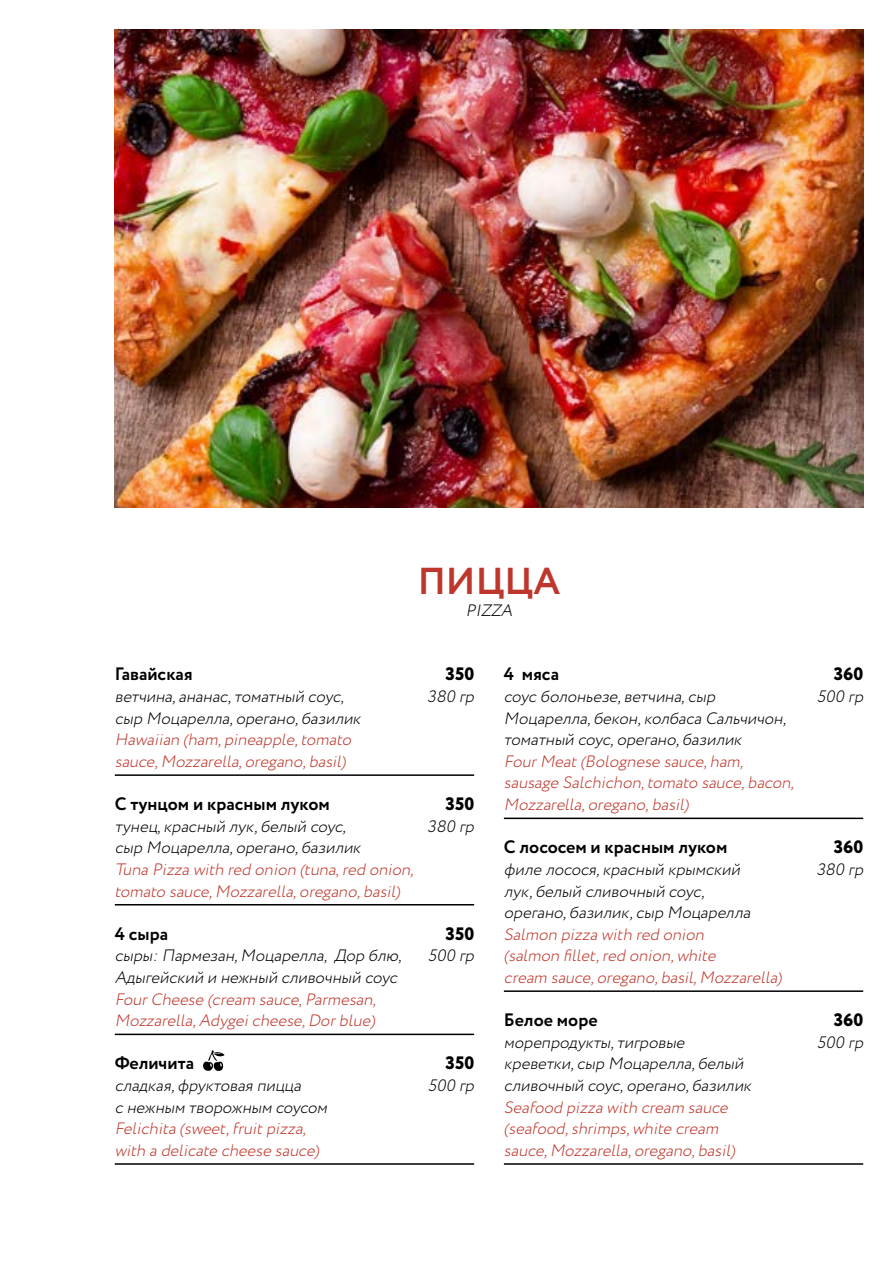
<style>
.page{position:relative;width:893px;height:1263px;background:#fff}
.page>*{position:absolute;margin:0;border:0;box-sizing:border-box;transform-origin:0 0}
.t1{font:700 37.5px "Circe";color:#be372c}
.t2{font:700 18px "Circe";color:#000}
.t3{font:800 18px "Circe";color:#000}
.t4{font:italic 300 16.5px/21.6px "Circe";color:#be372c}
.t5{font:italic 300 16.5px/21.6px "Circe";color:#000}
</style>
<div class="page">
<hr style="left:115px;top:774px;width:359px;height:2px;background:#000">
<hr style="left:115px;top:904px;width:359px;height:1px;background:#000">
<hr style="left:115px;top:1034px;width:359px;height:1px;background:#000">
<hr style="left:115px;top:1163px;width:359px;height:2px;background:#000">
<hr style="left:504px;top:818px;width:359px;height:1px;background:#000">
<hr style="left:504px;top:990px;width:359px;height:2px;background:#000">
<hr style="left:504px;top:1163px;width:359px;height:2px;background:#000">
<svg style="left:203px;top:1050px;width:22px;height:21px"></svg>
<img style="left:115px;top:30px;width:748px;height:478px">
<h1 class="t1" style="left:418px;top:556px;width:144px">ПИЦЦА</h1>
<p class="t5" style="left:466px;top:600px;width:52px">PIZZA</p>
<p class="t2" style="left:115px;top:662px;width:80px">Гавайская</p>
<p class="t5" style="left:115px;top:686px;width:251px">ветчина,ананас,томатный соус, сыр Моцарелла,орегано,базилик</p>
<p class="t4" style="left:115px;top:729px;width:242px">Hawaiian (ham,pineapple,tomato sauce,Mozzarella,oregano,basil)</p>
<p class="t2" style="left:115px;top:792px;width:217px">С тунцом и красным луком</p>
<p class="t5" style="left:115px;top:816px;width:251px">тунец,красный лук,белый соус, сыр Моцарелла,орегано,базилик</p>
<p class="t4" style="left:115px;top:859px;width:304px">Tuna Pizza with red onion (tuna,red onion, tomato sauce,Mozzarella,oregano,basil)</p>
<p class="t2" style="left:115px;top:921px;width:55px">4 сыра</p>
<p class="t5" style="left:115px;top:945px;width:292px">сыры:Пармезан,Моцарелла, Дор блю,<br>Адыгейский и нежный сливочный соус</p>
<p class="t4" style="left:115px;top:988px;width:267px">FourCheese (cream sauce,Parmesan,<br>Mozzarella,Adygeicheese,Dorblue)</p>
<p class="t2" style="left:115px;top:1051px;width:81px">Феличита</p>
<p class="t5" style="left:115px;top:1075px;width:218px">сладкая,фруктовая пицца<br>с нежным творожным соусом</p>
<p class="t4" style="left:115px;top:1118px;width:210px">Felichita (sweet,fruitpizza, with a delicate cheese sauce)</p>
<p class="t3" style="left:446px;top:662px;width:30px">350</p>
<p class="t5" style="left:427px;top:686px;width:52px">380 гр</p>
<p class="t3" style="left:446px;top:792px;width:30px">350</p>
<p class="t5" style="left:427px;top:816px;width:52px">380 гр</p>
<p class="t3" style="left:446px;top:921px;width:30px">350</p>
<p class="t5" style="left:428px;top:945px;width:52px">500 гр</p>
<p class="t3" style="left:446px;top:1051px;width:30px">350</p>
<p class="t5" style="left:428px;top:1075px;width:52px">500 гр</p>
<p class="t2" style="left:504px;top:662px;width:57px">4 мяса</p>
<p class="t5" style="left:504px;top:686px;width:288px">соус болоньезе,ветчина,сыр<br>Моцарелла,бекон,колбаса Сальчичон, томатный соус,орегано,базилик</p>
<p class="t4" style="left:504px;top:751px;width:295px">FourMeat(Bolognese sauce,ham, sausage Salchichon,tomato sauce,bacon,<br>Mozzarella,oregano,basil)</p>
<p class="t2" style="left:504px;top:835px;width:225px">С лососем и красным луком</p>
<p class="t5" style="left:504px;top:859px;width:252px">филе лосося,красный крымский лук,белый сливочный соус, орегано,базилик,сыр Моцарелла</p>
<p class="t4" style="left:504px;top:924px;width:283px">Salmon pizza with red onion<br>(salmon fillet,red onion,white<br>cream sauce,oregano,basil,Mozzarella)</p>
<p class="t2" style="left:504px;top:1008px;width:95px">Белое море</p>
<p class="t5" style="left:504px;top:1032px;width:253px">морепродукты,тигровые креветки,сыр Моцарелла,белый сливочный соус,орегано,базилик</p>
<p class="t4" style="left:504px;top:1096px;width:236px">Seafood pizza with cream sauce (seafood,shrimps,white cream sauce,Mozzarella,oregano,basil)</p>
<p class="t3" style="left:834px;top:662px;width:31px">360</p>
<p class="t5" style="left:817px;top:686px;width:52px">500 гр</p>
<p class="t3" style="left:834px;top:835px;width:31px">360</p>
<p class="t5" style="left:816px;top:859px;width:52px">380 гр</p>
<p class="t3" style="left:834px;top:1008px;width:31px">360</p>
<p class="t5" style="left:817px;top:1032px;width:52px">500 гр</p>
</div>
